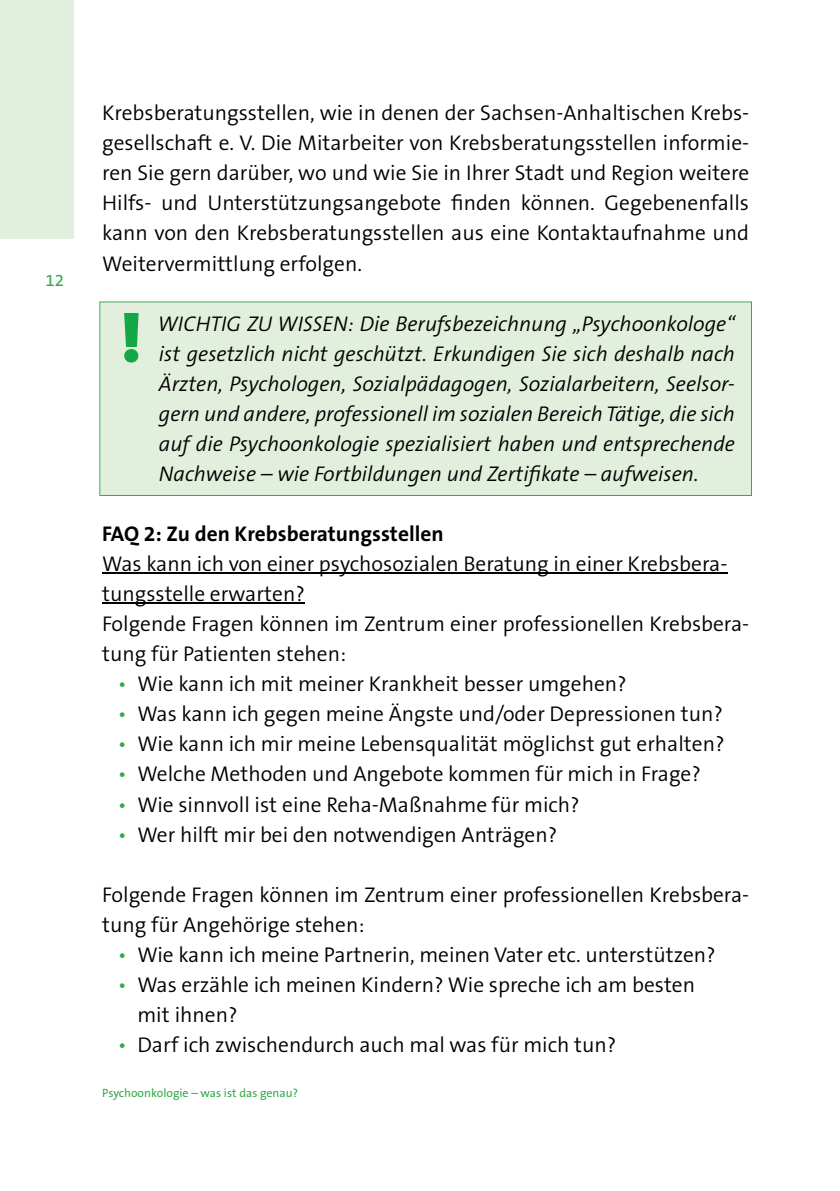
<style>
.page{position:relative;width:840px;height:1191px;background:#fff}
.page>*{position:absolute;margin:0;border:0;box-sizing:border-box;transform-origin:0 0}
.t1{font:900 68px "The Sans B9";color:#13a746}
.t2{font:300 21.4px/30px "The Sans B4";color:#000}
.t3{font:italic 300 21.4px/30px "The Sans B4";color:#000;text-align:justify}
.t4{font:700 21.4px "The Sans B7";color:#000}
.t5{font:17px "The Sans B5 Plain";color:#34ab49}
.t6{font:12px "The Sans B5 Plain";color:#34ab49}
.s1{color:#34ab49}
</style>
<div class="page">
<div style="left:0;top:0;width:74px;height:238px;background:#e1efdc"></div>
<hr style="left:102px;top:573px;width:625px;height:1px;background:#000">
<hr style="left:102px;top:603px;width:203px;height:1px;background:#000">
<div style="left:99px;top:301px;width:652px;height:195px;background:#e1efdc"></div>
<p class="t5" style="left:45px;top:271px;width:20px">12</p>
<p class="t2" style="left:102px;top:99px;width:648px;text-align:justify">Krebsberatungsstellen, wie in denen der Sachsen-Anhaltischen Krebs&shy;gesellschaft e. V. Die Mitarbeiter von Krebsberatungsstellen informie&shy;ren Sie gern darüber, wo und wie Sie in Ihrer Stadt und Region weitere Hilfs- und Unterstützungsangebote finden können. Gegebenenfalls kann von den Krebsberatungsstellen aus eine Kontaktaufnahme und Weitervermittlung erfolgen.</p>
<h1 class="t1" style="left:120px;top:302px;width:24px">!</h1>
<p class="t3" style="left:158px;top:309px;width:578px">WICHTIG ZU WISSEN: Die Berufsbezeichnung „Psychoonkologe“ ist gesetzlich nicht geschützt. Erkundigen Sie sich deshalb nach Ärzten, Psychologen, Sozialpädagogen, Sozialarbeitern, Seelsor&shy;gern und andere, professionell im sozialen Bereich Tätige, die sich auf die Psychoonkologie spezialisiert haben und entsprechende Nachweise – wie Fortbildungen und Zertifikate – aufweisen.</p>
<p class="t4" style="left:102px;top:522px;width:343px">FAQ 2: Zu den Krebsberatungsstellen</p>
<p class="t2" style="left:102px;top:549px;width:648px">Was kann ich von einer psychosozialen Beratung in einer Krebsbera&shy;tungsstelle erwarten?<br>Folgende Fragen können im Zentrum einer professionellen Krebsbera&shy;tung für Patienten stehen:</p>
<p class="t2" style="left:118px;top:669px;width:510px"><span class="s1">•</span> Wie kann ich mit meiner Krankheit besser umgehen?</p>
<p class="t2" style="left:118px;top:700px;width:606px"><span class="s1">•</span> Was kann ich gegen meine Ängste und/oder Depressionen tun?</p>
<p class="t2" style="left:118px;top:730px;width:608px"><span class="s1">•</span> Wie kann ich mir meine Lebensqualität möglichst gut erhalten?</p>
<p class="t2" style="left:118px;top:760px;width:584px"><span class="s1">•</span> Welche Methoden und Angebote kommen für mich in Frage?</p>
<p class="t2" style="left:118px;top:790px;width:463px"><span class="s1">•</span> Wie sinnvoll ist eine Reha-Maßnahme für mich?</p>
<p class="t2" style="left:118px;top:820px;width:441px"><span class="s1">•</span> Wer hilft mir bei den notwendigen Anträgen?</p>
<p class="t2" style="left:102px;top:880px;width:648px">Folgende Fragen können im Zentrum einer professionellen Krebsbera&shy;tung für Angehörige stehen:</p>
<p class="t2" style="left:118px;top:940px;width:599px"><span class="s1">•</span> Wie kann ich meine Partnerin, meinen Vater etc. unterstützen?</p>
<p class="t2" style="left:137px;top:970px;width:559px;text-indent:-20px"><span class="s1">•</span> Was erzähle ich meinen Kindern? Wie spreche ich am besten mit ihnen?</p>
<p class="t2" style="left:118px;top:1030px;width:500px"><span class="s1">•</span> Darf ich zwischendurch auch mal was für mich tun?</p>
<p class="t6" style="left:102px;top:1086px;width:197px">Psychoonkologie – was ist das genau?</p>
</div>
